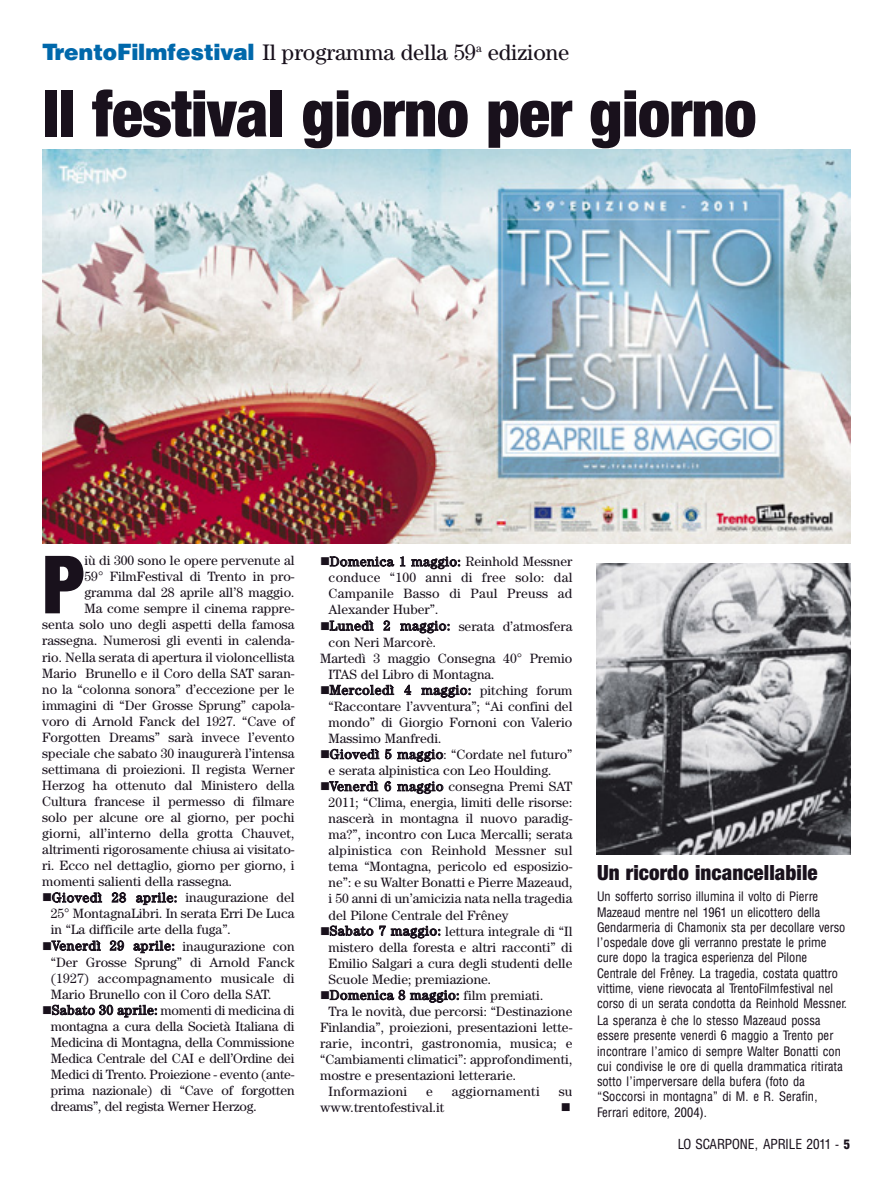
<style>
.page{position:relative;width:893px;height:1191px;background:#fff}
.page>*{position:absolute;margin:0;border:0;box-sizing:border-box;transform-origin:0 0}
.t1{font:900 condensed 80.4px "Helvetica Neue";color:#19111c}
.t2{font:900 condensed 64.5px "Helvetica Neue";letter-spacing:-.01em;color:#19111c}
.t3{font:22.5px "Century";letter-spacing:-.005em;color:#19111c}
.t4{font:900 condensed 21px "Helvetica Neue";letter-spacing:.005em;color:#19111c}
.t5{font:13.5px "Century";color:#19111c}
.t6{font:13.5px "Century";letter-spacing:.02em;color:#19111c}
.t7{font:13.5px "Century";letter-spacing:.045em;color:#19111c}
.t8{font:13.5px "Century";letter-spacing:.04em;color:#19111c}
.t9{font:condensed 13.5px "AT Triumvirate";color:#19111c}
.t10{font:condensed 12.75px/15.3px "AT Triumvirate";letter-spacing:.005em;color:#19111c}
.s1{font-family:"Cg Triumvirate Bl";color:#0068ab}
.s2{font-weight:900;font-size:12.75px}
</style>
<div class="page">
<img style="left:42px;top:149px;width:808px;height:395px">
<img style="left:596px;top:563px;width:254px;height:291px">
<h3 class="t3" style="left:42px;top:44px;width:529px"><span class="s1">TrentoFilmfestival</span> Il programma della 59<sup>a</sup> edizione</h3>
<h2 class="t2" style="left:42px;top:90px;width:716px">Il festival giorno per giorno</h2>
<h1 class="t1" style="left:42px;top:556px;width:44px">P</h1>
<p class="t5" style="left:85px;top:556px;width:212px">iù di 300 sono le opere pervenute al</p>
<p class="t5" style="left:85px;top:572px;width:212px">59° FilmFestival di Trento in pro-</p>
<p class="t5" style="left:85px;top:588px;width:212px">gramma dal 28 aprile all’8 maggio.</p>
<p class="t5" style="left:85px;top:604px;width:212px">Ma come sempre il cinema rappre-</p>
<p class="t5" style="left:42px;top:620px;width:254px">senta solo uno degli aspetti della famosa</p>
<p class="t5" style="left:42px;top:636px;width:254px">rassegna. Numerosi gli eventi in calenda-</p>
<p class="t5" style="left:42px;top:652px;width:254px">rio. Nella serata di apertura il violoncellista</p>
<p class="t5" style="left:42px;top:668px;width:254px">Mario Brunello e il Coro della SAT saran-</p>
<p class="t5" style="left:42px;top:684px;width:254px">no la “colonna sonora” d’eccezione per le</p>
<p class="t5" style="left:42px;top:700px;width:254px">immagini di “Der Grosse Sprung” capola-</p>
<p class="t5" style="left:42px;top:716px;width:254px">voro di Arnold Fanck del 1927. “Cave of</p>
<p class="t5" style="left:42px;top:732px;width:254px">Forgotten Dreams” sarà invece l’evento</p>
<p class="t5" style="left:42px;top:748px;width:254px">speciale che sabato 30 inaugurerà l’intensa</p>
<p class="t5" style="left:42px;top:764px;width:254px">settimana di proiezioni. Il regista Werner</p>
<p class="t5" style="left:42px;top:780px;width:254px">Herzog ha ottenuto dal Ministero della</p>
<p class="t5" style="left:42px;top:796px;width:254px">Cultura francese il permesso di filmare</p>
<p class="t5" style="left:42px;top:812px;width:254px">solo per alcune ore al giorno, per pochi</p>
<p class="t5" style="left:42px;top:829px;width:254px">giorni, all’interno della grotta Chauvet,</p>
<p class="t5" style="left:42px;top:845px;width:254px">altrimenti rigorosamente chiusa ai visitato-</p>
<p class="t5" style="left:42px;top:861px;width:254px">ri. Ecco nel dettaglio, giorno per giorno, i</p>
<p class="t5" style="left:42px;top:877px;width:191px">momenti salienti della rassegna.</p>
<p class="t5" style="left:52px;top:893px;width:244px">Giovedì 28 aprile: inaugurazione del</p>
<p class="t5" style="left:51px;top:909px;width:245px">25° MontagnaLibri. In serata Erri De Luca</p>
<p class="t5" style="left:51px;top:925px;width:182px">in “La difficile arte della fuga”.</p>
<p class="t5" style="left:52px;top:941px;width:244px">Venerdì 29 aprile: inaugurazione con</p>
<p class="t5" style="left:51px;top:957px;width:245px">“Der Grosse Sprung” di Arnold Fanck</p>
<p class="t5" style="left:51px;top:973px;width:245px">(1927) accompagnamento musicale di</p>
<p class="t5" style="left:51px;top:989px;width:222px">Mario Brunello con il Coro della SAT.</p>
<p class="t5" style="left:52px;top:1005px;width:244px">Sabato 30 aprile: momenti di medicina di</p>
<p class="t5" style="left:51px;top:1021px;width:245px">montagna a cura della Società Italiana di</p>
<p class="t5" style="left:51px;top:1037px;width:245px">Medicina di Montagna, della Commissione</p>
<p class="t5" style="left:51px;top:1053px;width:245px">Medica Centrale del CAI e dell’Ordine dei</p>
<p class="t5" style="left:51px;top:1069px;width:245px">Medici di Trento. Proiezione - evento (ante-</p>
<p class="t5" style="left:51px;top:1085px;width:245px">prima nazionale) di “Cave of forgotten</p>
<p class="t5" style="left:51px;top:1101px;width:207px">dreams”, del regista Werner Herzog.</p>
<p class="t5" style="left:330px;top:557px;width:244px">Domenica 1 maggio: Reinhold Messner</p>
<p class="t6" style="left:329px;top:573px;width:245px">conduce “100 anni di free solo: dal</p>
<p class="t6" style="left:329px;top:589px;width:245px">Campanile Basso di Paul Preuss ad</p>
<p class="t5" style="left:329px;top:605px;width:111px">Alexander Huber”.</p>
<p class="t5" style="left:330px;top:621px;width:244px">Lunedì 2 maggio: serata d’atmosfera</p>
<p class="t5" style="left:329px;top:637px;width:109px">con Neri Marcorè.</p>
<p class="t5" style="left:320px;top:653px;width:254px">Martedì 3 maggio Consegna 40° Premio</p>
<p class="t5" style="left:329px;top:669px;width:168px">ITAS del Libro di Montagna.</p>
<p class="t7" style="left:330px;top:685px;width:244px">Mercoledì 4 maggio: pitching forum</p>
<p class="t5" style="left:329px;top:701px;width:245px">“Raccontare l’avventura”; “Ai confini del</p>
<p class="t5" style="left:329px;top:717px;width:245px">mondo” di Giorgio Fornoni con Valerio</p>
<p class="t5" style="left:329px;top:733px;width:114px">Massimo Manfredi.</p>
<p class="t5" style="left:330px;top:749px;width:244px">Giovedì 5 maggio: “Cordate nel futuro”</p>
<p class="t5" style="left:329px;top:765px;width:224px">e serata alpinistica con Leo Houlding.</p>
<p class="t5" style="left:330px;top:782px;width:244px">Venerdì 6 maggio consegna Premi SAT</p>
<p class="t5" style="left:329px;top:798px;width:245px">2011; “Clima, energia, limiti delle risorse:</p>
<p class="t5" style="left:329px;top:814px;width:245px">nascerà in montagna il nuovo paradig-</p>
<p class="t5" style="left:329px;top:830px;width:245px">ma?”, incontro con Luca Mercalli; serata</p>
<p class="t6" style="left:329px;top:846px;width:245px">alpinistica con Reinhold Messner sul</p>
<p class="t5" style="left:329px;top:862px;width:245px">tema “Montagna, pericolo ed esposizio-</p>
<p class="t5" style="left:329px;top:878px;width:245px">ne”: e su Walter Bonatti e Pierre Mazeaud,</p>
<p class="t5" style="left:329px;top:894px;width:245px">i 50 anni di un’amicizia nata nella tragedia</p>
<p class="t5" style="left:329px;top:910px;width:181px">del Pilone Centrale del Frêney</p>
<p class="t5" style="left:330px;top:926px;width:244px">Sabato 7 maggio: lettura integrale di “Il</p>
<p class="t5" style="left:329px;top:942px;width:245px">mistero della foresta e altri racconti” di</p>
<p class="t5" style="left:329px;top:958px;width:245px">Emilio Salgari a cura degli studenti delle</p>
<p class="t5" style="left:329px;top:974px;width:164px">Scuole Medie; premiazione.</p>
<p class="t8" style="left:330px;top:990px;width:215px">Domenica 8 maggio: film premiati.</p>
<p class="t5" style="left:329px;top:1006px;width:245px">Tra le novità, due percorsi: “Destinazione</p>
<p class="t5" style="left:320px;top:1022px;width:254px">Finlandia”, proiezioni, presentazioni lette-</p>
<p class="t6" style="left:320px;top:1038px;width:254px">rarie, incontri, gastronomia, musica; e</p>
<p class="t5" style="left:320px;top:1054px;width:254px">“Cambiamenti climatici”: approfondimenti,</p>
<p class="t5" style="left:320px;top:1070px;width:197px">mostre e presentazioni letterarie.</p>
<p class="t6" style="left:329px;top:1086px;width:80px">Informazioni</p>
<p class="t5" style="left:426px;top:1086px;width:8px">e</p>
<p class="t6" style="left:452px;top:1086px;width:89px">aggiornamenti</p>
<p class="t5" style="left:559px;top:1086px;width:15px">su</p>
<p class="t5" style="left:320px;top:1103px;width:126px">www.trentofestival.it</p>
<h3 class="t4" style="left:597px;top:864px;width:222px">Un ricordo incancellabile</h3>
<p class="t10" style="left:597px;top:889px;width:252px">Un sofferto sorriso illumina il volto di Pierre Mazeaud mentre nel 1961 un elicottero della Gendarmeria di Chamonix sta per decollare verso l’ospedale dove gli verranno prestate le prime cure dopo la tragica esperienza del Pilone Centrale del Frêney. La tragedia, costata quattro vittime, viene rievocata al TrentoFilmfestival nel corso di un serata condotta da Reinhold Messner.</p>
<p class="t10" style="left:597px;top:1013px;width:247px">La speranza è che lo stesso Mazeaud possa essere presente venerdì 6 maggio a Trento per incontrare l’amico di sempre Walter Bonatti con cui condivise le ore di quella drammatica ritirata sotto l’imperversare della bufera (foto da “Soccorsi in montagna” di M. e R. Serafin, Ferrari editore, 2004).</p>
<p class="t9" style="left:678px;top:1138px;width:174px">LO SCARPONE, APRILE 2011 - <span class="s2">5</span></p>
</div>
